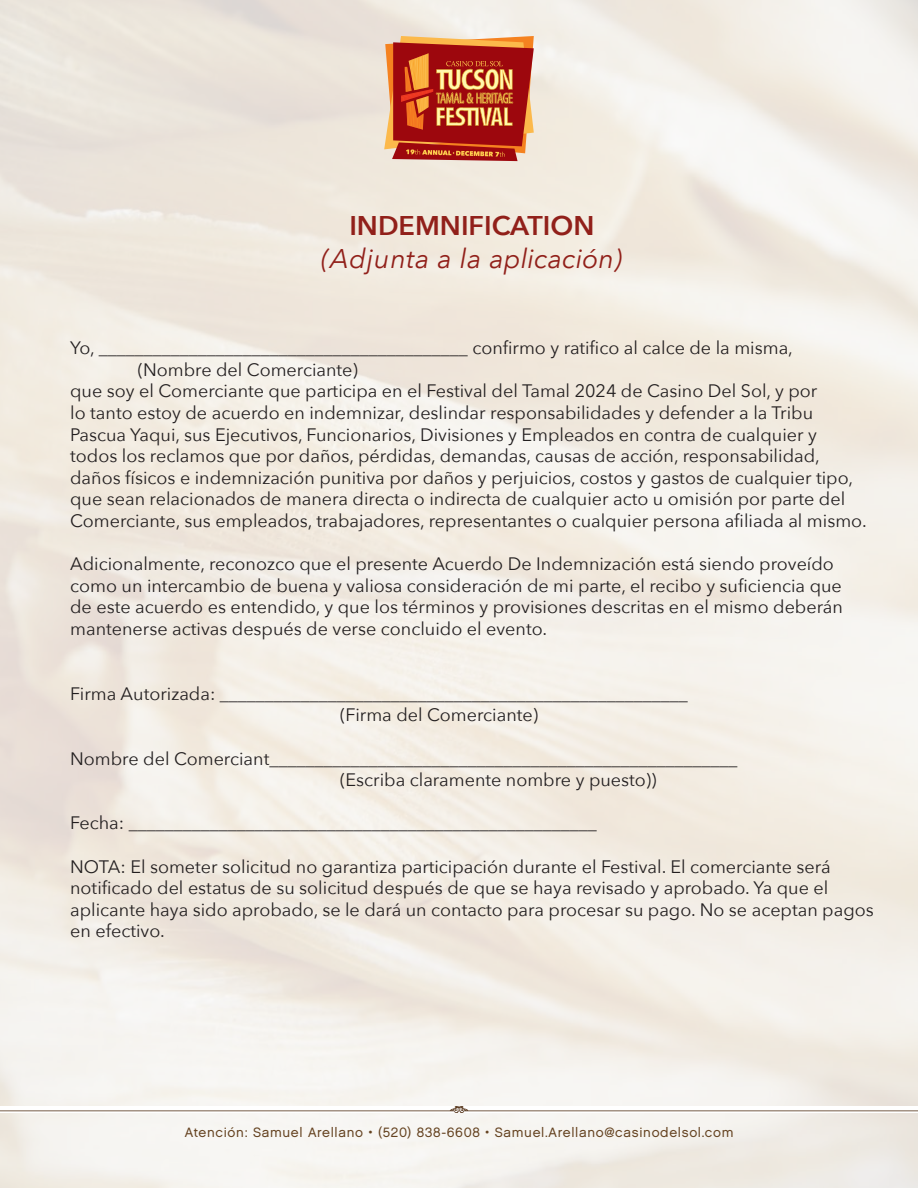
<style>
.page{position:relative;width:918px;height:1188px;background:#fff}
.page>*{position:absolute;margin:0;border:0;box-sizing:border-box;transform-origin:0 0}
.t1{font:italic 27px "Avenir Next";color:#91201a}
.t2{font:600 27px "Avenir Next";color:#91201a}
.Body{font:18px/21.6px "Avenir Next";color:#231f20}
.t3{font:13.5px "Chalet London Nineteen Sixty";letter-spacing:.05em;color:#654321}
</style>
<div class="page">
<img style="left:0;top:0;width:918px;height:1188px">
<img style="left:0;top:1106px;width:918px;height:6px">
<svg style="left:384px;top:36px;width:150px;height:125px;background:#c05132"></svg>
<p class="t2" style="left:349px;top:203px;width:247px">INDEMNIFICATION</p>
<p class="t1" style="left:322px;top:236px;width:302px">(Adjunta a la aplicación)</p>
<p class="Body" style="left:70px;top:336px;width:724px">Yo, _________________________________________ confirmo y ratifico al calce de la misma,</p>
<p class="Body" style="left:138px;top:358px;width:222px">(Nombre del Comerciante)</p>
<p class="Body" style="left:70px;top:380px;width:798px">que soy el Comerciante que participa en el Festival del Tamal 2024 de Casino Del Sol, y por<br>lo tanto estoy de acuerdo en indemnizar, deslindar responsabilidades y defender a la Tribu Pascua Yaqui, sus Ejecutivos, Funcionarios, Divisiones y Empleados en contra de cualquier y todos los reclamos que por daños, pérdidas, demandas, causas de acción, responsabilidad, daños físicos e indemnización punitiva por daños y perjuicios, costos y gastos de cualquier tipo, que sean relacionados de manera directa o indirecta de cualquier acto u omisión por parte del Comerciante, sus empleados, trabajadores, representantes o cualquier persona afiliada al mismo.</p>
<p class="Body" style="left:70px;top:552px;width:774px">Adicionalmente, reconozco que el presente Acuerdo De Indemnización está siendo proveído como un intercambio de buena y valiosa consideración de mi parte, el recibo y suficiencia que de este acuerdo es entendido, y que los términos y provisiones descritas en el mismo deberán mantenerse activas después de verse concluido el evento.</p>
<p class="Body" style="left:70px;top:682px;width:619px">Firma Autorizada: ____________________________________________________</p>
<p class="Body" style="left:340px;top:704px;width:200px">(Firma del Comerciante)</p>
<p class="Body" style="left:70px;top:747px;width:669px">Nombre del Comerciant____________________________________________________</p>
<p class="Body" style="left:340px;top:768px;width:318px">(Escriba claramente nombre y puesto))</p>
<p class="Body" style="left:70px;top:812px;width:528px">Fecha: ____________________________________________________</p>
<p class="Body" style="left:70px;top:855px;width:805px">NOTA: El someter solicitud no garantiza participación durante el Festival. El comerciante será notificado del estatus de su solicitud después de que se haya revisado y aprobado. Ya que el aplicante haya sido aprobado, se le dará un contacto para procesar su pago. No se aceptan pagos en efectivo.</p>
<p class="t3" style="left:185px;top:1124px;width:550px">Atención: Samuel Arellano • (520) 838-6608 • Samuel.Arellano@casinodelsol.com</p>
</div>
